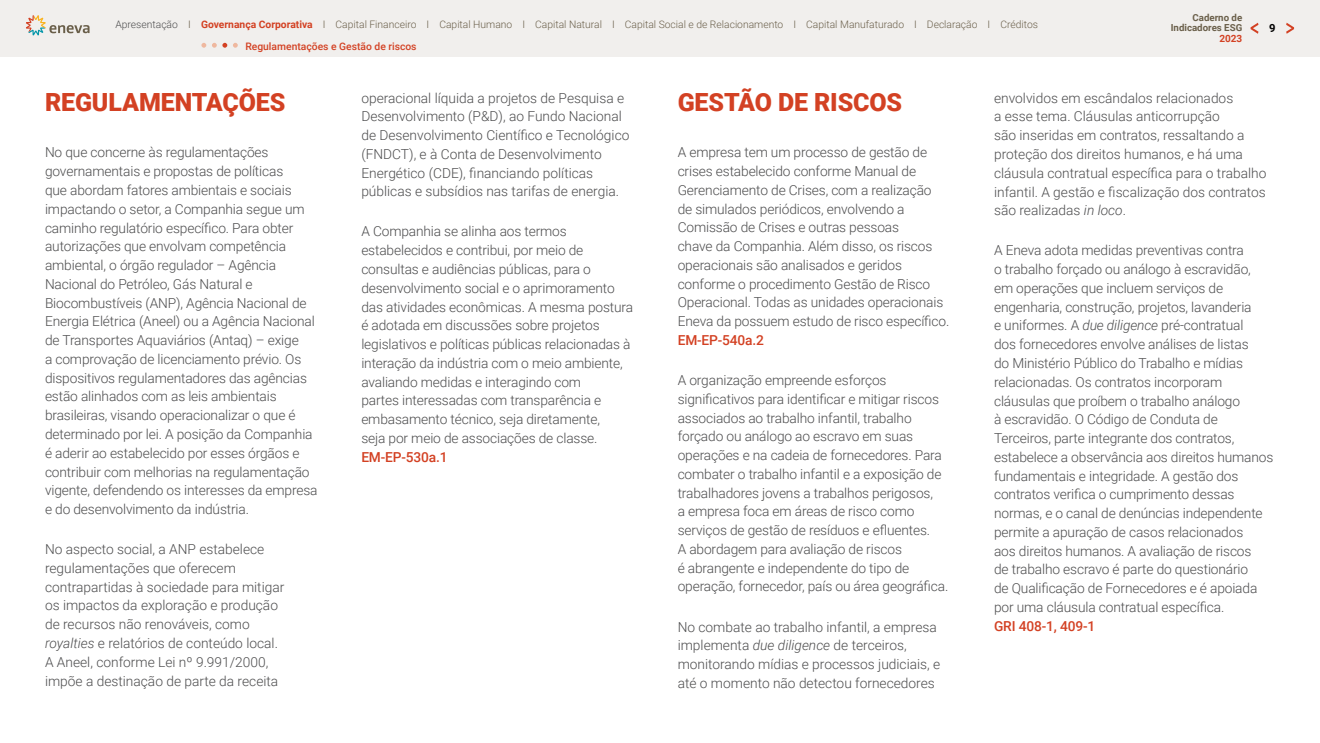
<style>
.page{position:relative;width:1320px;height:743px;background:#fff}
.page>*{position:absolute;margin:0;border:0;box-sizing:border-box;transform-origin:0 0}
.t1{font:900 25px "Roboto";letter-spacing:-.005em;color:#d34123}
.t2{font:300 13.75px/18.8px "Roboto";letter-spacing:-.01em;color:#4d4d4e}
.t3{font:500 13.75px "Roboto";letter-spacing:-.01em;color:#d34123}
.t4{font:700 11.25px "Roboto";color:#000}
.t5{font:300 10.25px "Roboto";color:#6a5f4a}
.t6{font:500 10.25px "Roboto";color:#d34123}
.t7{font:700 10px "Roboto";color:#d34123}
.t8{font:700 9.75px/10px "Roboto";color:#6a5f4a;text-align:right}
.s1{color:#4d4d4e}
.s2{font-weight:700;color:#d34123}
.s3{font-style:italic}
</style>
<div class="page">
<div style="left:0;top:0;width:1320px;height:57px;background:#f1efed"></div>
<svg style="left:26px;top:15px;width:64px;height:20px"></svg>
<svg style="left:1286px;top:23px;width:9px;height:11px"></svg>
<svg style="left:1250px;top:23px;width:8px;height:11px"></svg>
<svg style="left:212px;top:42px;width:5px;height:6px"></svg>
<svg style="left:233px;top:42px;width:5px;height:6px"></svg>
<svg style="left:201px;top:43px;width:6px;height:5px"></svg>
<svg style="left:222px;top:42px;width:6px;height:6px"></svg>
<p class="t5" style="left:115px;top:17px;width:924px"><span class="s1">Apresentação</span> I <span class="s2">Governança Corporativa</span> I Capital Financeiro I Capital Humano I Capital Natural I Capital Social e de Relacionamento I Capital Manufaturado I Declaração I Créditos</p>
<p class="t6" style="left:245px;top:39px;width:173px">Regulamentações e Gestão de riscos</p>
<p class="t8" style="left:1171px;top:12px;width:73px">Caderno de<br>Indicadores ESG</p>
<p class="t7" style="left:1219px;top:31px;width:24px">2023</p>
<p class="t4" style="left:1269px;top:20px;width:8px">9</p>
<h1 class="t1" style="left:45px;top:84px;width:242px">REGULAMENTAÇÕES</h1>
<p class="t2" style="left:45px;top:143px;width:274px">No que concerne às regulamentações governamentais e propostas de políticas<br>que abordam fatores ambientais e sociais impactando o setor, a Companhia segue um caminho regulatório específico. Para obter autorizações que envolvam competência ambiental, o órgão regulador – Agência Nacional do Petróleo, Gás Natural e Biocombustíveis (ANP), Agência Nacional de Energia Elétrica (Aneel) ou a Agência Nacional de Transportes Aquaviários (Antaq) – exige<br>a comprovação de licenciamento prévio. Os dispositivos regulamentadores das agências estão alinhados com as leis ambientais brasileiras, visando operacionalizar o que é determinado por lei. A posição da Companhia é aderir ao estabelecido por esses órgãos e contribuir com melhorias na regulamentação vigente, defendendo os interesses da empresa e do desenvolvimento da indústria.</p>
<p class="t2" style="left:45px;top:539px;width:241px">No aspecto social, a ANP estabelece regulamentações que oferecem contrapartidas à sociedade para mitigar os impactos da exploração e produção de recursos não renováveis, como <span class="s3">royalties</span> e relatórios de conteúdo local.<br>A Aneel, conforme Lei nº 9.991/2000, impõe a destinação de parte da receita</p>
<p class="t2" style="left:361px;top:88px;width:270px">operacional líquida a projetos de Pesquisa e Desenvolvimento (P&amp;D), ao Fundo Nacional de Desenvolvimento Científico e Tecnológico (FNDCT), e à Conta de Desenvolvimento Energético (CDE), financiando políticas públicas e subsídios nas tarifas de energia.</p>
<p class="t2" style="left:361px;top:221px;width:273px">A Companhia se alinha aos termos estabelecidos e contribui, por meio de consultas e audiências públicas, para o desenvolvimento social e o aprimoramento das atividades econômicas. A mesma postura é adotada em discussões sobre projetos legislativos e políticas públicas relacionadas à interação da indústria com o meio ambiente, avaliando medidas e interagindo com<br>partes interessadas com transparência e embasamento técnico, seja diretamente,<br>seja por meio de associações de classe.</p>
<p class="t3" style="left:361px;top:447px;width:88px">EM-EP-530a.1</p>
<h1 class="t1" style="left:678px;top:84px;width:226px">GESTÃO DE RISCOS</h1>
<p class="t2" style="left:678px;top:142px;width:273px">A empresa tem um processo de gestão de crises estabelecido conforme Manual de Gerenciamento de Crises, com a realização de simulados periódicos, envolvendo a Comissão de Crises e outras pessoas<br>chave da Companhia. Além disso, os riscos operacionais são analisados e geridos conforme o procedimento Gestão de Risco Operacional. Todas as unidades operacionais Eneva da possuem estudo de risco específico.</p>
<p class="t3" style="left:678px;top:330px;width:88px">EM-EP-540a.2</p>
<p class="t2" style="left:678px;top:370px;width:272px">A organização empreende esforços significativos para identificar e mitigar riscos associados ao trabalho infantil, trabalho forçado ou análogo ao escravo em suas operações e na cadeia de fornecedores. Para combater o trabalho infantil e a exposição de trabalhadores jovens a trabalhos perigosos,<br>a empresa foca em áreas de risco como serviços de gestão de resíduos e efluentes.<br>A abordagem para avaliação de riscos<br>é abrangente e independente do tipo de operação, fornecedor, país ou área geográfica.</p>
<p class="t2" style="left:678px;top:616px;width:264px">No combate ao trabalho infantil, a empresa implementa <span class="s3">due diligence</span> de terceiros, monitorando mídias e processos judiciais, e até o momento não detectou fornecedores</p>
<p class="t2" style="left:994px;top:88px;width:274px">envolvidos em escândalos relacionados<br>a esse tema. Cláusulas anticorrupção<br>são inseridas em contratos, ressaltando a proteção dos direitos humanos, e há uma cláusula contratual específica para o trabalho infantil. A gestão e fiscalização dos contratos são realizadas <span class="s3">in loco</span>.</p>
<p class="t2" style="left:994px;top:240px;width:281px">A Eneva adota medidas preventivas contra<br>o trabalho forçado ou análogo à escravidão, em operações que incluem serviços de engenharia, construção, projetos, lavanderia<br>e uniformes. A <span class="s3">due diligence</span> pré-contratual<br>dos fornecedores envolve análises de listas<br>do Ministério Público do Trabalho e mídias relacionadas. Os contratos incorporam cláusulas que proíbem o trabalho análogo<br>à escravidão. O Código de Conduta de Terceiros, parte integrante dos contratos, estabelece a observância aos direitos humanos fundamentais e integridade. A gestão dos contratos verifica o cumprimento dessas normas, e o canal de denúncias independente permite a apuração de casos relacionados<br>aos direitos humanos. A avaliação de riscos<br>de trabalho escravo é parte do questionário<br>de Qualificação de Fornecedores e é apoiada por uma cláusula contratual específica.</p>
<p class="t3" style="left:994px;top:616px;width:103px">GRI 408-1, 409-1</p>
</div>
